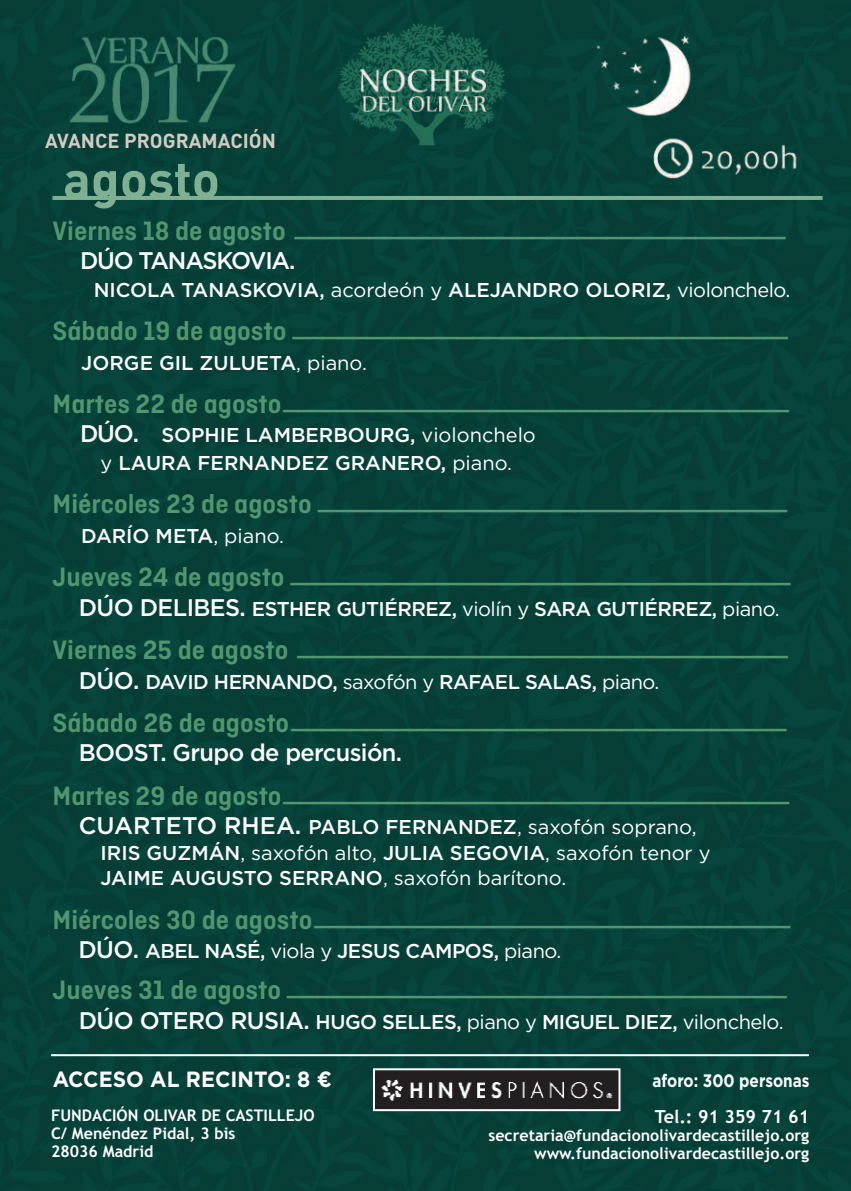
<style>
.page{position:relative;width:851px;height:1191px;background:#fff}
.page>*{position:absolute;margin:0;border:0;box-sizing:border-box;transform-origin:0 0}
.t1{font:700 52px "DIN";color:#80b092}
.t2{font:600 28px "Ciutadella";color:#52966f}
.t3{font:500 24px "Gotham";letter-spacing:-.03em;color:#fff}
.t4{font:500 24px "Gotham";letter-spacing:-.05em;color:#fff}
.t5{font:700 22px "Gotham";color:#fff;scale:.95 1}
.t6{font:500 20px "Gotham";letter-spacing:-.025em;color:#fff}
.t7{font:500 20px/27.6px "Gotham";color:#fff;text-align:center}
.t8{font:20px/25.6px "Gotham";color:#fff}
.t9{font:700 20px "DIN";color:#d2ccc3}
.t10{font:700 18px "Gotham";color:#fff;scale:.85 1}
.t11{font:700 18px "Trebuchet MS";color:#fff}
.t12{font:700 16px/18px "Trebuchet MS";color:#fff}
.s1{font-weight:400}
.s2{font-size:24px}
.s3{font-weight:500;font-size:24px}
.s4{font-weight:500}
</style>
<div class="page">
<div style="left:0;top:0;width:850px;height:1191px;background:#074038"></div>
<hr style="left:52px;top:196px;width:770px;height:4px;background:#80b092">
<hr style="left:51px;top:1054px;width:757px;height:2px;background:#fff">
<img style="left:376px;top:1071px;width:241px;height:37px">
<div style="left:373px;top:1068px;width:247px;height:43px;border:2px solid #fff"></div>
<p class="t9" style="left:45px;top:128px;width:232px">AVANCE PROGRAMACIÓN</p>
<h1 class="t1" style="left:63px;top:145px;width:158px">agosto</h1>
<p class="t2" style="left:52px;top:216px;width:736px">V i e r n e s 1 8 d e a g o s t o _________________________________</p>
<p class="t4" style="left:80px;top:252px;width:217px">DÚO TANASKOVIA.</p>
<p class="t7" style="left:94px;top:277px;width:698px">NICOLA TANASKOVIA, <span class="s1">acordeón y</span> ALEJANDRO OLORIZ, <span class="s1">violonchelo.</span></p>
<p class="t2" style="left:52px;top:317px;width:738px">Sábad o 19 de agosto _________________________________</p>
<p class="t7" style="left:81px;top:350px;width:287px">JORGE GIL ZULUETA<span class="s1">, piano.</span></p>
<p class="t2" style="left:52px;top:390px;width:739px">M a r t e s 2 2 d e a g o s t o __________________________________</p>
<p class="t7" style="left:80px;top:423px;width:457px"><span class="s2">DÚO.</span> SOPHIE LAMBERBOURG, <span class="s1">violonchelo y</span> LAURA FERNANDEZ GRANERO, <span class="s1">piano.</span></p>
<p class="t2" style="left:52px;top:490px;width:738px">Miércoles 23 de agosto _______________________________</p>
<p class="t7" style="left:81px;top:523px;width:204px">DARÍO META<span class="s1">, piano.</span></p>
<p class="t2" style="left:52px;top:563px;width:741px">Jueves 24 de agosto _________________________________</p>
<p class="t6" style="left:79px;top:601px;width:702px"><span class="s2">DÚO DELIBES.</span> ESTHER GUTIÉRREZ, <span class="s1">violín y</span> SARA GUTIÉRREZ, <span class="s1">piano.</span></p>
<p class="t2" style="left:52px;top:636px;width:738px">V i e r n e s 2 5 d e a g o s t o _________________________________</p>
<p class="t6" style="left:79px;top:674px;width:582px"><span class="s2">DÚO.</span> DAVID HERNANDO, <span class="s1">saxofón y</span> RAFAEL SALAS, <span class="s1">piano.</span></p>
<p class="t2" style="left:52px;top:708px;width:737px">Sábad o 26 de agosto_________________________________</p>
<p class="t3" style="left:79px;top:744px;width:325px">BOOST. Grupo de percusión.</p>
<p class="t2" style="left:52px;top:781px;width:739px">M a r t e s 2 9 d e a g o s t o __________________________________</p>
<p class="t8" style="left:100px;top:816px;width:611px;text-indent:-22px"><span class="s3">CUARTETO RHEA.</span> <span class="s4">PABLO FERNANDEZ</span>, saxofón soprano,<br><span class="s4">IRIS GUZMÁN</span>, saxofón alto, <span class="s4">JULIA SEGOVIA</span>, saxofón tenor y<br><span class="s4">JAIME AUGUSTO SERRANO</span>, saxofón barítono.</p>
<p class="t2" style="left:52px;top:905px;width:741px">M i é r c o l e s 3 0 d e a g o s t o ________________________________</p>
<p class="t6" style="left:78px;top:944px;width:484px"><span class="s2">DÚO.</span> ABEL NASÉ, <span class="s1">viola y</span> JESUS CAMPOS, <span class="s1">piano.</span></p>
<p class="t2" style="left:52px;top:976px;width:737px">Jueves 31 de agosto _________________________________</p>
<p class="t6" style="left:79px;top:1015px;width:706px"><span class="s2">DÚO OTERO RUSIA.</span> HUGO SELLES, <span class="s1">piano y</span> MIGUEL DIEZ, <span class="s1">vilonchelo.</span></p>
<p class="t5" style="left:53px;top:1071px;width:295px">ACCESO AL RECINTO: 8 €</p>
<p class="t10" style="left:652px;top:1074px;width:186px">aforo: 300 personas</p>
<p class="t12" style="left:51px;top:1106px;width:265px">FUNDACIÓN OLIVAR DE CASTILLEJO<br>C/ Menéndez Pidal, 3 bis<br>28036 Madrid</p>
<p class="t11" style="left:654px;top:1106px;width:156px">Tel.: 91 359 71 61</p>
<p class="t12" style="left:488px;top:1126px;width:322px;text-align:right">secretaria@fundacionolivardecastillejo.org www.fundacionolivardecastillejo.org</p>
</div>
